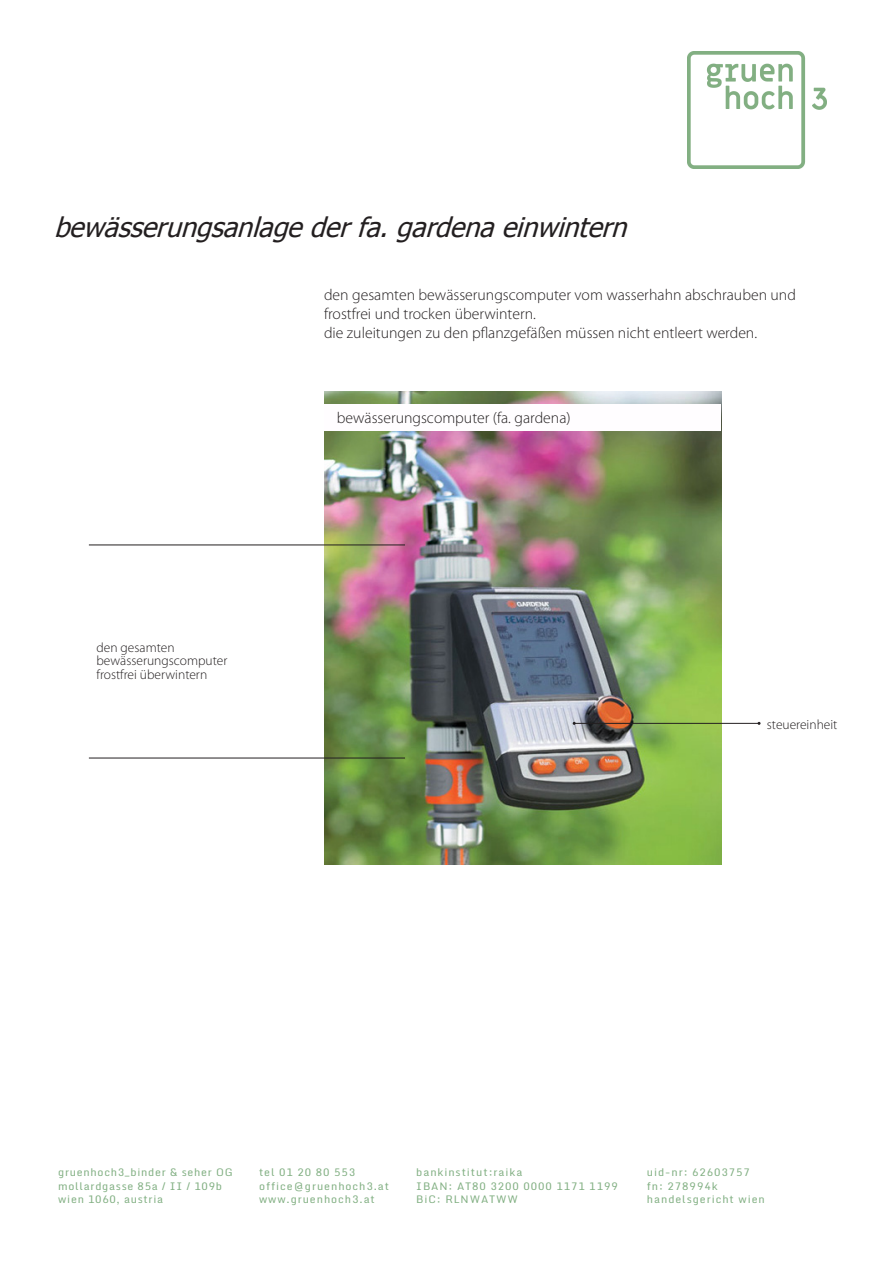
<style>
.page{position:relative;width:893px;height:1263px;background:#fff}
.page>*{position:absolute;margin:0;border:0;box-sizing:border-box;transform-origin:0 0}
.t1{font:italic 27px "Tahoma";color:#231f20}
.t2{font:300 15.75px/18.9px "Myriad Pro";color:#231f20}
.t3{font:300 13.5px/13.5px "Myriad Pro";color:#231f20}
.t4{font:10.5px/13.5px "Monda";letter-spacing:.09em;color:#81af82}
.t5{font:10.5px/13.5px "Monda";letter-spacing:.07em;color:#81af82}
</style>
<div class="page">
<img style="left:688px;top:52px;width:138px;height:116px">
<img style="left:324px;top:392px;width:397px;height:472px">
<div style="left:324px;top:404px;width:396px;height:27px;background:#fffdff"></div>
<hr style="left:89px;top:545px;width:316px;height:1px;background:#231f20">
<hr style="left:89px;top:758px;width:316px;height:1px;background:#231f20">
<hr style="left:574px;top:723px;width:185px;height:1px;background:#231f20">
<h1 class="t1" style="left:54px;top:209px;width:583px">bewässerungsanlagederfa.gardenaeinwintern</h1>
<p class="t2" style="left:324px;top:285px;width:473px">den gesamten bewässerungscomputer vom wasserhahn abschrauben und frostfrei und trocken überwintern.<br>die zuleitungen zu den pflanzgefäßen müssen nicht entleert werden.</p>
<p class="t3" style="left:97px;top:640px;width:132px">den gesamten bewässerungscomputer frostfrei überwintern</p>
<p class="t2" style="left:337px;top:408px;width:235px">bewässerungscomputer (fa. gardena)</p>
<p class="t3" style="left:767px;top:717px;width:72px">steuereinheit</p>
<p class="t5" style="left:58px;top:1166px;width:176px">gruenhoch3_binder &amp; seher OG mollardgasse 85a / II / 109b wien 1060, austria</p>
<p class="t4" style="left:259px;top:1166px;width:132px">tel 01 20 80 553 office@gruenhoch3.at www.gruenhoch3.at</p>
<p class="t4" style="left:416px;top:1166px;width:203px">bankinstitut:raika<br>IBAN: AT80 3200 0000 1171 1199<br>BiC: RLNWATWW</p>
<p class="t4" style="left:647px;top:1166px;width:119px">uid-nr: 62603757 fn: 278994k handelsgericht wien</p>
</div>
